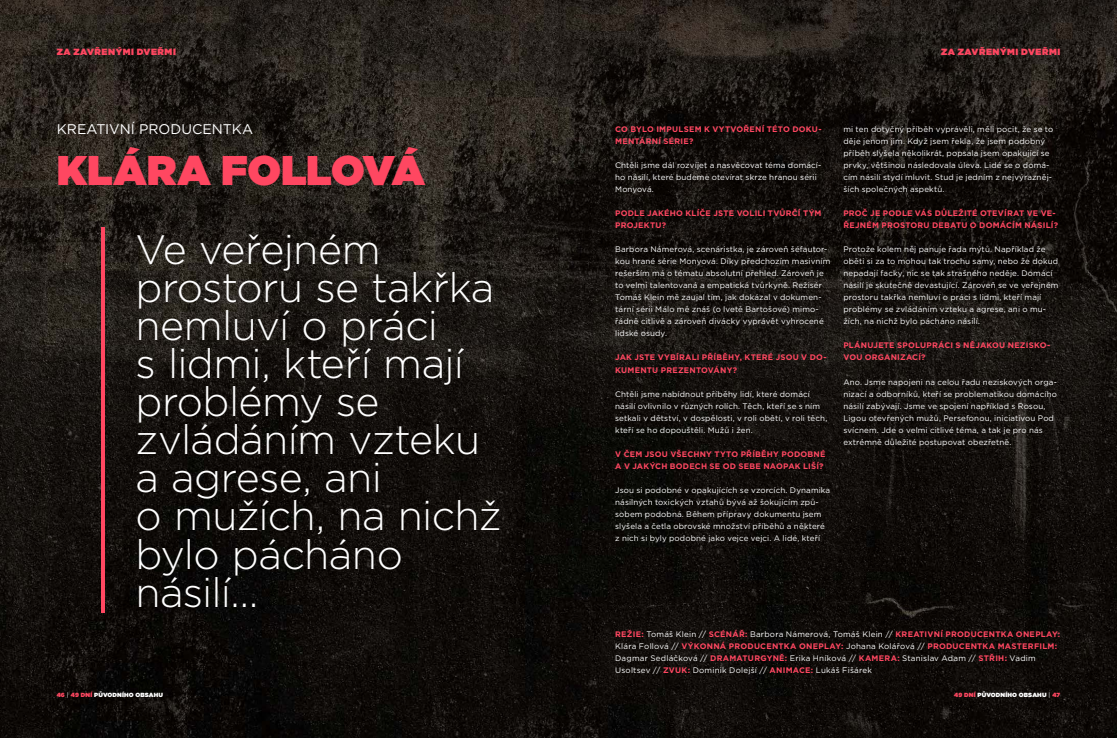
<style>
.page{position:relative;width:1117px;height:738px;background:#fff}
.page>*{position:absolute;margin:0;border:0;box-sizing:border-box;transform-origin:0 0}
.t1{font:900 41.4px "Gotham";letter-spacing:.005em;color:#ff4761}
.t2{font:300 41px/38px "Gotham";letter-spacing:-.015em;color:#fff}
.t3{font:14px "Gotham";letter-spacing:.005em;color:#fff}
.t4{font:900 9px "Gotham";letter-spacing:.055em;color:#ff4761}
.t5{font:8px/12px "Gotham";letter-spacing:.015em;color:#fff}
.t6{font:700 8px/12px "Gotham";letter-spacing:.03em;color:#ff4761}
.t7{font:900 6px "Gotham";letter-spacing:.025em;color:#fff}
.s1{font-weight:700;color:#ff4761}
.s2{color:#ff4761}
.s3{font-weight:400}
</style>
<div class="page">
<img style="left:0;top:0;width:1117px;height:737px">
<hr style="left:101px;top:227px;width:4px;height:385px;background:#ff4761">
<img style="left:558px;top:0;width:29px;height:737px">
<p class="t4" style="left:57px;top:46px;width:121px">ZA ZAVŘENÝMI DVEŘMI</p>
<p class="t4" style="left:941px;top:46px;width:121px">ZA ZAVŘENÝMI DVEŘMI</p>
<h3 class="t3" style="left:57px;top:120px;width:198px">KREATIVNÍ PRODUCENTKA</h3>
<p class="t6" style="left:615px;top:123px;width:208px">CO BYLO IMPULSEM K VYTVOŘENÍ TÉTO DOKU-<br>MENTÁRNÍ SÉRIE?</p>
<p class="t5" style="left:615px;top:159px;width:208px">Chtěli jsme dál rozvíjet a nasvěcovat téma domácí&shy;ho násilí, které budeme otevírat skrze hranou sérii<br>Monyová.</p>
<p class="t6" style="left:615px;top:207px;width:208px">PODLE JAKÉHO KLÍČE JSTE VOLILI TVŮRČÍ TÝM<br>PROJEKTU?</p>
<p class="t5" style="left:615px;top:243px;width:217px">Barbora Námerová, scenáristka, je zároveň šéfautor&shy;kou hrané série Monyová. Díky předchozím masivním rešerším má o tématu absolutní přehled. Zároveň je to velmi talentovaná a empatická tvůrkyně. Režisér Tomáš Klein mě zaujal tím, jak dokázal v dokumen&shy;tární sérii Málo mě znáš (o Ivetě Bartošové) mimo&shy;řádně citlivě a zároveň divácky vyprávět vyhrocené lidské osudy.</p>
<p class="t6" style="left:615px;top:351px;width:213px">JAK JSTE VYBÍRALI PŘÍBĚHY, KTERÉ JSOU V DO-<br>KUMENTU PREZENTOVÁNY?</p>
<p class="t5" style="left:615px;top:387px;width:214px">Chtěli jsme nabídnout příběhy lidí, které domácí násilí ovlivnilo v různých rolích. Těch, kteří se s ním setkali v dětství, v dospělosti, v roli obětí, v roli těch, kteří se ho dopouštěli. Mužů i žen.</p>
<p class="t6" style="left:615px;top:447px;width:212px">V ČEM JSOU VŠECHNY TYTO PŘÍBĚHY PODOBNÉ<br>A V JAKÝCH BODECH SE OD SEBE NAOPAK LIŠÍ?</p>
<p class="t5" style="left:615px;top:483px;width:216px">Jsou si podobné v opakujících se vzorcích. Dynamika násilných toxických vztahů bývá až šokujícím způ&shy;sobem podobná. Během přípravy dokumentu jsem slyšela a četla obrovské množství příběhů a některé z nich si byly podobné jako vejce vejci. A lidé, kteří</p>
<h1 class="t1" style="left:57px;top:140px;width:370px">KLÁRA FOLLOVÁ</h1>
<h2 class="t2" style="left:135px;top:229px;width:367px">Ve veřejném prostoru se takřka nemluví o práci<br>s lidmi, kteří mají problémy se zvládáním vzteku a agrese, ani<br>o mužích, na nichž bylo pácháno násilí…</h2>
<p class="t5" style="left:843px;top:123px;width:211px">mi ten dotyčný příběh vyprávěli, měli pocit, že se to děje jenom jim. Když jsem řekla, že jsem podobný příběh slyšela několikrát, popsala jsem opakující se prvky, většinou následovala úleva. Lidé se o domá&shy;cím násilí stydí mluvit. Stud je jedním z nejvýrazněj&shy;ších společných aspektů.</p>
<p class="t6" style="left:843px;top:207px;width:216px">PROČ JE PODLE VÁS DŮLEŽITÉ OTEVÍRAT VE VE-<br>ŘEJNÉM PROSTORU DEBATU O DOMÁCÍM NÁSILÍ?</p>
<p class="t5" style="left:843px;top:243px;width:217px">Protože kolem něj panuje řada mýtů. Například že oběti si za to mohou tak trochu samy, nebo že dokud nepadají facky, nic se tak strašného neděje. Domácí násilí je skutečně devastující. Zároveň se ve veřejném prostoru takřka nemluví o práci s lidmi, kteří mají problémy se zvládáním vzteku a agrese, ani o mu&shy;žích, na nichž bylo pácháno násilí.</p>
<p class="t6" style="left:843px;top:339px;width:208px">PLÁNUJETE SPOLUPRÁCI S NĚJAKOU NEZISKO-<br>VOU ORGANIZACÍ?</p>
<p class="t5" style="left:843px;top:375px;width:215px">Ano. Jsme napojeni na celou řadu neziskových orga&shy;nizací a odborníků, kteří se problematikou domácího násilí zabývají. Jsme ve spojení například s Rosou, Ligou otevřených mužů, Persefonou, iniciativou Pod svícnem. Jde o velmi citlivé téma, a tak je pro nás extrémně důležité postupovat obezřetně.</p>
<p class="t5" style="left:615px;top:627px;width:446px"><span class="s1">REŽIE:</span> Tomáš Klein // <span class="s1">SCÉNÁŘ:</span> Barbora Námerová, Tomáš Klein // <span class="s1">KREATIVNÍ PRODUCENTKA ONEPLAY:<br></span>Klára Follová // <span class="s1">VÝKONNÁ PRODUCENTKA ONEPLAY:</span> Johana Kolářová // <span class="s1">PRODUCENTKA MASTERFILM:<br></span>Dagmar Sedláčková // <span class="s1">DRAMATURGYNĚ:</span> Erika Hníková // <span class="s1">KAMERA:</span> Stanislav Adam // <span class="s1">STŘIH:</span> Vadim Usoltsev // <span class="s1">ZVUK:</span> Dominik Dolejší // <span class="s1">ANIMACE:</span> Lukáš Fišárek</p>
<p class="t7" style="left:57px;top:690px;width:108px"><span class="s2">46</span> <span class="s3">|</span> <span class="s2">49 DNÍ</span> PŮVODNÍHO OBSAHU</p>
<p class="t7" style="left:954px;top:690px;width:108px"><span class="s2">49 DNÍ</span> PŮVODNÍHO OBSAHU <span class="s3">|</span> <span class="s2">47</span></p>
</div>
